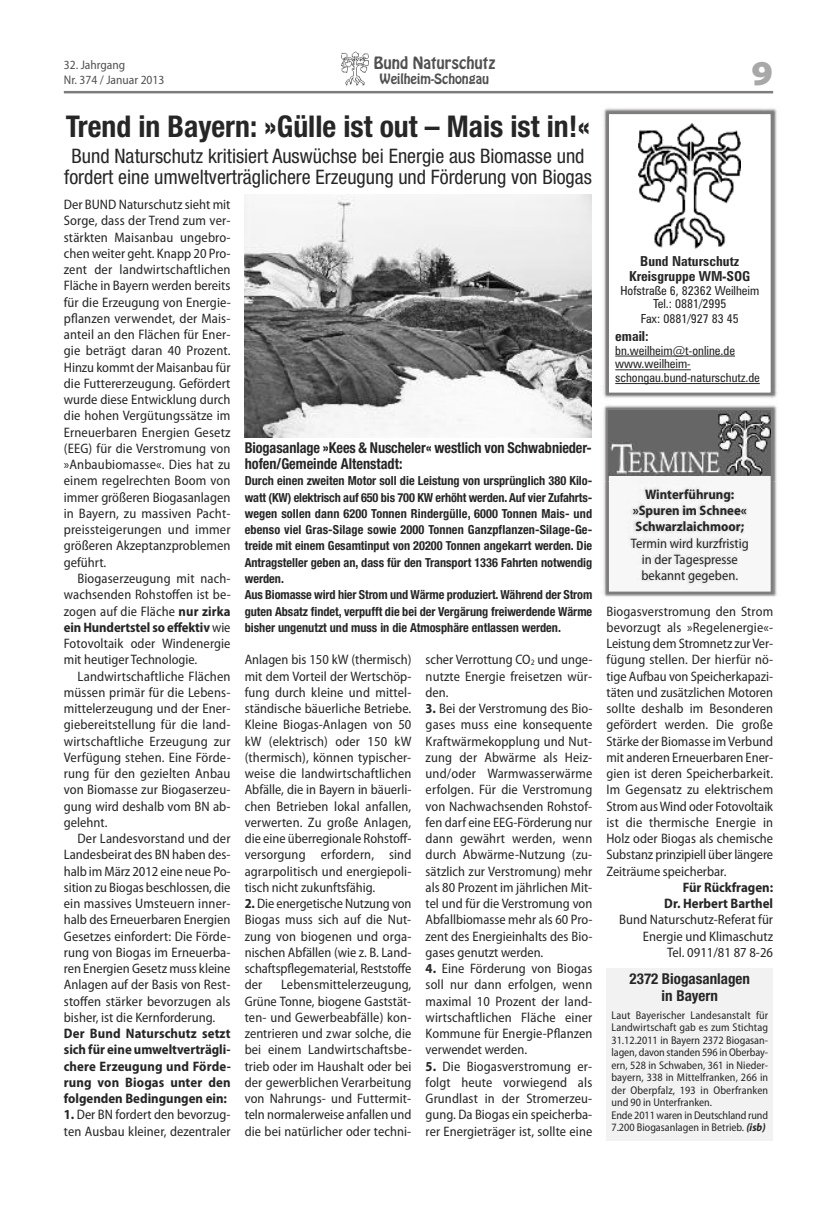
<style>
.page{position:relative;width:837px;height:1205px;background:#fff}
.page>*{position:absolute;margin:0;border:0;box-sizing:border-box;transform-origin:0 0}
.t1{font:900 semi-expanded 35px "Myriad Pro";color:#a9a8a9}
.t2{font:700 condensed 30px "Helvetica Neue";color:#272627}
.t3{font:condensed 20px/21.1px "Helvetica Neue";color:#272627;text-align:center}
.t4{font:700 condensed 15px/16.2px "Helvetica Neue";letter-spacing:-.005em;color:#272627;scale:.95 1}
.t5{font:700 condensed 15px/17.5px "Helvetica Neue";letter-spacing:-.005em;color:#272627;text-align:center}
.t6{font:15px "Hobo";color:#525152}
.t7{font:semi-condensed 13.75px/16.2px "Myriad Pro";color:#272627;text-align:justify}
.t8{font:700 semi-condensed 13.75px/16.2px "Myriad Pro";color:#272627;text-align:center}
.t9{font:700 condensed 13.75px/15px "Zurich BT";color:#272627;text-align:center}
.t10{font:700 condensed 12.5px/16.2px "Helvetica Neue";color:#272627}
.t11{font:condensed 12.5px/13.8px "Zurich BT";color:#272627;text-align:center}
.t12{font:semi-condensed 12.5px/15px "Myriad Pro";color:#525152}
.t13{font:12.5px "Hobo";color:#525152}
.t14{font:semi-condensed 11.25px/12.5px "Myriad Pro";color:#272627}
.s1{font-weight:700}
.s2{font-size:8.25px}
.s3{font-weight:700;font-style:italic}
</style>
<div class="page">
<hr style="left:64px;top:91px;width:708px;height:2px;background:#7d7d7d">
<img style="left:341px;top:51px;width:28px;height:34px">
<img style="left:603px;top:108px;width:174px;height:489px">
<div style="left:608px;top:114px;width:162px;height:279px;background:#fff"></div>
<div style="left:606px;top:112px;width:166px;height:283px;border:2px solid #7d7d7d"></div>
<img style="left:638px;top:124px;width:102px;height:124px">
<hr style="left:615px;top:356px;width:119px;height:1px;background:#272627">
<hr style="left:615px;top:369px;width:75px;height:1px;background:#272627">
<hr style="left:615px;top:383px;width:144px;height:1px;background:#272627">
<div style="left:608px;top:410px;width:162px;height:181px;background:linear-gradient(to right,#f6f6f6,#f6f6f6)"></div>
<div style="left:606px;top:408px;width:166px;height:186px;border:2px solid #7d7d7d"></div>
<img style="left:608px;top:410px;width:162px;height:65px">
<img style="left:603px;top:481px;width:174px;height:115px">
<img style="left:606px;top:481px;width:166px;height:113px">
<div style="left:606px;top:968px;width:166px;height:173px;background:#f2f2f2"></div>
<img style="left:244px;top:195px;width:347px;height:242px">
<p class="t6" style="left:373px;top:57px;width:123px">Bund Naturschutz</p>
<p class="t13" style="left:380px;top:74px;width:111px">Weilheim-Schongau</p>
<p class="t12" style="left:64px;top:58px;width:102px">32. Jahrgang<br>Nr. 374 / Januar 2013</p>
<h1 class="t1" style="left:751px;top:60px;width:23px">9</h1>
<h2 class="t2" style="left:66px;top:115px;width:525px">Trend in Bayern: »Gülle ist out – Mais ist in!«</h2>
<h3 class="t3" style="left:64px;top:147px;width:529px">Bund Naturschutz kritisiert Auswüchse bei Energie aus Biomasse und fordert eine umweltverträglichere Erzeugung und Förderung von Biogas</h3>
<p class="t7" style="left:64px;top:198px;width:168px">Der BUND Naturschutz sieht mit Sorge, dass der Trend zum ver&shy;stärkten Maisanbau ungebro&shy;chen weiter geht. Knapp 20 Pro&shy;zent der landwirtschaftlichen Fläche in Bayern werden bereits für die Erzeugung von Energie&shy;pflanzen verwendet, der Mais&shy;anteil an den Flächen für Ener&shy;gie beträgt daran 40 Prozent.<br>Hinzu kommt der Maisanbau für die Futtererzeugung. Gefördert wurde diese Entwicklung durch die hohen Vergütungssätze im Erneuerbaren Energien Gesetz (EEG) für die Verstromung von »Anbaubiomasse«. Dies hat zu einem regelrechten Boom von immer größeren Biogasanlagen in Bayern, zu massiven Pacht&shy;preissteigerungen und immer größeren Akzeptanzproblemen geführt.</p>
<p class="t7" style="left:64px;top:571px;width:168px;text-indent:14px">Biogaserzeugung mit nach&shy;wachsenden Rohstoffen ist be&shy;zogen auf die Fläche <span class="s1">nur zirka ein Hundertstel so effektiv</span> wie Fotovoltaik oder Windenergie mit heutiger Technologie.</p>
<p class="t7" style="left:64px;top:669px;width:168px;text-indent:14px">Landwirtschaftliche Flächen müssen primär für die Lebens&shy;mittelerzeugung und der Ener&shy;giebereitstellung für die land&shy;wirtschaftliche Erzeugung zur Verfügung stehen. Eine Förde&shy;rung für den gezielten Anbau von Biomasse zur Biogaserzeu&shy;gung wird deshalb vom BN ab&shy;gelehnt.</p>
<p class="t7" style="left:64px;top:831px;width:168px;text-indent:14px">Der Landesvorstand und der Landesbeirat des BN haben des&shy;halb im März 2012 eine neue Po&shy;sition zu Biogas beschlossen, die ein massives Umsteuern inner&shy;halb des Erneuerbaren Energien Gesetzes einfordert: Die Förde&shy;rung von Biogas im Erneuerba&shy;ren Energien Gesetz muss kleine Anlagen auf der Basis von Rest&shy;stoffen stärker bevorzugen als bisher, ist die Kernforderung.</p>
<p class="t8" style="left:64px;top:1026px;width:168px;text-align:justify">Der Bund Naturschutz setzt sich für eine umweltverträgli&shy;chere Erzeugung und Förde&shy;rung von Biogas unter den folgenden Bedingungen ein:</p>
<p class="t7" style="left:64px;top:1108px;width:168px"><span class="s1">1.</span> Der BN fordert den bevorzug&shy;ten Ausbau kleiner, dezentraler</p>
<p class="t4" style="left:244px;top:441px;width:366px">Biogasanlage »Kees &amp; Nuscheler« westlich von Schwabnieder&shy;hofen/Gemeinde Altenstadt:</p>
<p class="t10" style="left:244px;top:474px;width:349px">Durch einen zweiten Motor soll die Leistung von ursprünglich 380 Kilo&shy;watt (KW) elektrisch auf 650 bis 700 KW erhöht werden. Auf vier Zufahrts&shy;wegen sollen dann 6200 Tonnen Rindergülle, 6000 Tonnen Mais- und ebenso viel Gras-Silage sowie 2000 Tonnen Ganzpflanzen-Silage-Ge&shy;treide mit einem Gesamtinput von 20200 Tonnen angekarrt werden. Die Antragsteller geben an, dass für den Transport 1336 Fahrten notwendig werden.<br>Aus Biomasse wird hier Strom und Wärme produziert. Während der Strom guten Absatz findet, verpufft die bei der Vergärung freiwerdende Wärme bisher ungenutzt und muss in die Atmosphäre entlassen werden.</p>
<p class="t7" style="left:244px;top:653px;width:168px">Anlagen bis 150 kW (thermisch) mit dem Vorteil der Wertschöp&shy;fung durch kleine und mittel&shy;ständische bäuerliche Betriebe.<br>Kleine Biogas-Anlagen von 50 kW (elektrisch) oder 150 kW (thermisch), können typischer&shy;weise die landwirtschaftlichen Abfälle, die in Bayern in bäuerli&shy;chen Betrieben lokal anfallen, verwerten. Zu große Anlagen, die eine überregionale Rohstoff&shy;versorgung erfordern, sind agrarpolitisch und energiepoli&shy;tisch nicht zukunftsfähig.</p>
<p class="t7" style="left:244px;top:896px;width:168px"><span class="s1">2.</span> Die energetische Nutzung von Biogas muss sich auf die Nut&shy;zung von biogenen und orga&shy;nischen Abfällen (wie z. B. Land&shy;schaftspflegematerial, Reststoffe der</p>
<p class="t7" style="left:244px;top:978px;width:168px;text-indent:36px">Lebensmittelerzeugung, Grüne Tonne, biogene Gaststät&shy;ten- und Gewerbeabfälle) kon&shy;zentrieren und zwar solche, die bei einem Landwirtschaftsbe&shy;trieb oder im Haushalt oder bei der gewerblichen Verarbeitung von Nahrungs- und Futtermit&shy;teln normalerweise anfallen und die bei natürlicher oder techni-</p>
<p class="t7" style="left:425px;top:653px;width:168px">scher Verrottung CO<span class="s2">2</span> und unge&shy;nutzte Energie freisetzen wür&shy;den.</p>
<p class="t7" style="left:425px;top:701px;width:168px"><span class="s1">3.</span> Bei der Verstromung des Bio&shy;gases muss eine konsequente Kraftwärmekopplung und Nut&shy;zung der Abwärme als Heiz&shy;und/oder Warmwasserwärme erfolgen. Für die Verstromung von Nachwachsenden Rohstof&shy;fen darf eine EEG-Förderung nur dann gewährt werden, wenn durch Abwärme-Nutzung (zu&shy;sätzlich zur Verstromung) mehr als 80 Prozent im jährlichen Mit&shy;tel und für die Verstromung von Abfallbiomasse mehr als 60 Pro&shy;zent des Energieinhalts des Bio&shy;gases genutzt werden.</p>
<p class="t7" style="left:425px;top:961px;width:168px"><span class="s1">4.</span> Eine Förderung von Biogas soll nur dann erfolgen, wenn maximal 10 Prozent der land&shy;wirtschaftlichen Fläche einer Kommune für Energie-Pflanzen verwendet werden.</p>
<p class="t7" style="left:425px;top:1059px;width:168px"><span class="s1">5.</span> Die Biogasverstromung er&shy;folgt heute vorwiegend als Grundlast in der Stromerzeu&shy;gung. Da Biogas ein speicherba&shy;rer Energieträger ist, sollte eine</p>
<p class="t9" style="left:629px;top:255px;width:123px">Bund Naturschutz<br>Kreisgruppe WM-SOG</p>
<p class="t11" style="left:620px;top:284px;width:140px">Hofstraße 6, 82362 Weilheim<br>Tel.: 0881/2995</p>
<p class="t11" style="left:640px;top:313px;width:99px">Fax: 0881/927 83 45</p>
<p class="t9" style="left:615px;top:330px;width:35px">email:</p>
<p class="t11" style="left:615px;top:344px;width:146px;text-align:left">bn.weilheim@t-online.de www.weilheim&shy;schongau.bund-naturschutz.de</p>
<p class="t8" style="left:632px;top:487px;width:116px">Winterführung: »Spuren im Schnee«<br>Schwarzlaichmoor;</p>
<p class="t7" style="left:630px;top:536px;width:120px;text-align:center">Termin wird kurzfristig in der Tagespresse bekannt gegeben.</p>
<p class="t7" style="left:606px;top:604px;width:168px">Biogasverstromung den Strom bevorzugt als »Regelenergie«- Leistung dem Stromnetz zurVer&shy;fügung stellen. Der hierfür nö&shy;tige Aufbau von Speicherkapazi&shy;täten und zusätzlichen Motoren sollte deshalb im Besonderen gefördert werden. Die große Stärke der Biomasse imVerbund mit anderen Erneuerbaren Ener&shy;gien ist deren Speicherbarkeit.<br>Im Gegensatz zu elektrischem Strom ausWind oder Fotovoltaik ist die thermische Energie in Holz oder Biogas als chemische Substanz prinzipiell über längere Zeiträume speicherbar.</p>
<p class="t8" style="left:664px;top:880px;width:110px;text-align:right">Für Rückfragen:<br>Dr. Herbert Barthel</p>
<p class="t7" style="left:619px;top:913px;width:155px;text-align:right">Bund Naturschutz-Referat für<br>Energie und Klimaschutz<br>Tel. 0911/81 87 8-26</p>
<p class="t5" style="left:629px;top:971px;width:122px">2372 Biogasanlagen in Bayern</p>
<p class="t14" style="left:611px;top:1010px;width:158px">Laut Bayerischer Landesanstalt für Landwirtschaft gab es zum Stichtag 31.12.2011 in Bayern 2372 Biogasan&shy;lagen, davon standen 596 in Oberbay&shy;ern, 528 in Schwaben, 361 in Nieder&shy;bayern, 338 in Mittelfranken, 266 in der Oberpfalz, 193 in Oberfranken und 90 in Unterfranken.<br>Ende 2011 waren in Deutschland rund 7.200 Biogasanlagen in Betrieb. <span class="s3">(isb)</span></p>
</div>
